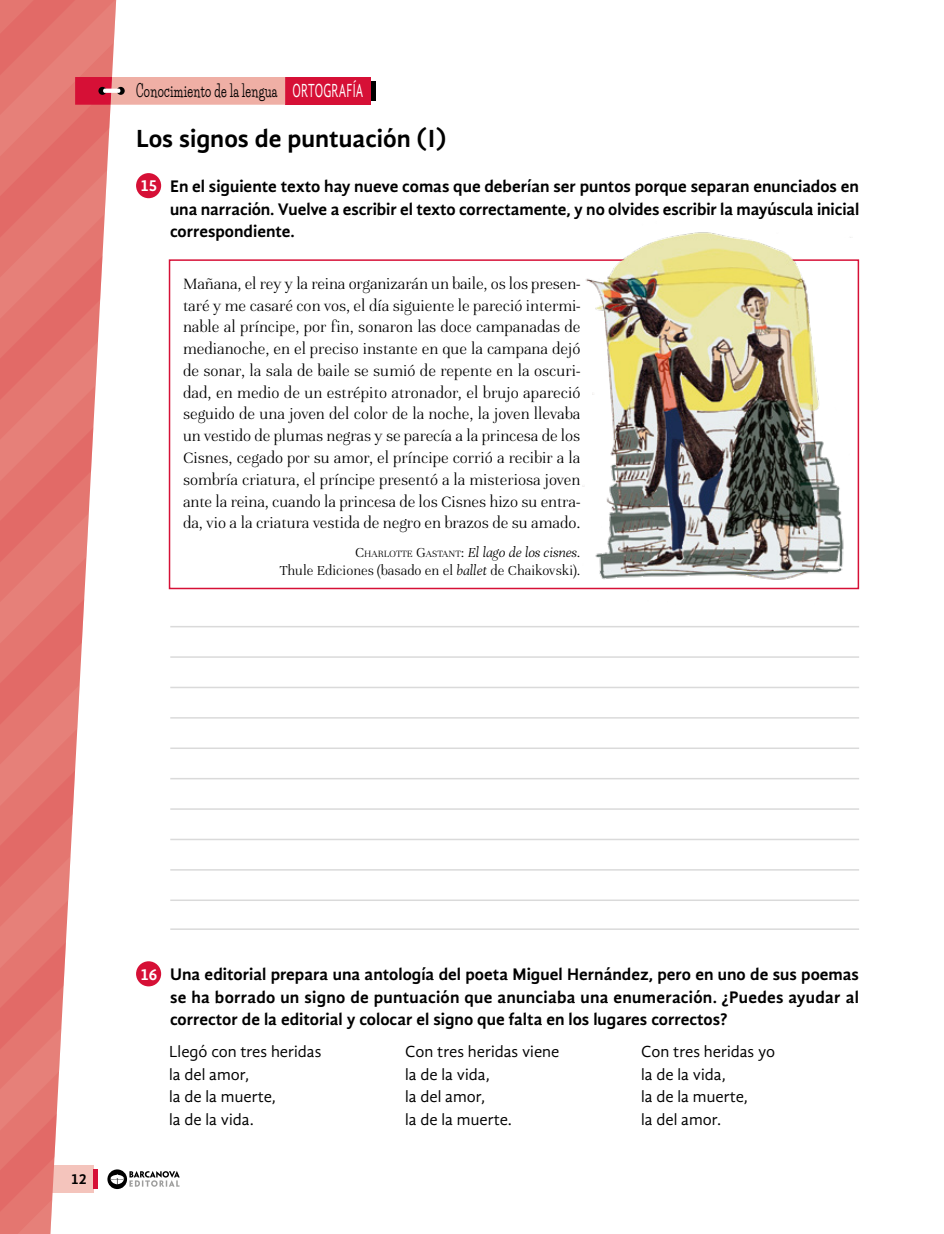
<style>
.page{position:relative;width:944px;height:1234px;background:#fff}
.page>*{position:absolute;margin:0;border:0;box-sizing:border-box;transform-origin:0 0}
.Titol{font:700 25.5px "Gandhi Sans";color:#000}
.Lectura{font:300 17.25px/21.8px "Unna";color:#000;text-align:justify}
.Enunciat{font:700 17.25px/22.5px "Gandhi Sans";color:#000;text-align:justify}
.Activitat{font:16.5px "Gandhi Sans";color:#000}
.t1{font:700 16.5px "Life Savers";letter-spacing:.03em;color:#000;scale:.7 1}
.t2{font:700 16.5px "Gandhi Sans";color:#fff}
.Autor{font:300 15px/18px "Unna";color:#000;text-align:right}
.t3{font:700 15px "Gandhi Sans";color:#000}
.s1{font-family:"Gandhi Sans";font-weight:400;font-size:19.5px;color:#fff}
.s2{font-style:inherit}
.s3{font-size:10.5px}
.s4{font-style:italic}
</style>
<div class="page">
<svg style="left:0;top:0;width:32px;height:1233px;background:#e3756f"></svg>
<svg style="left:32px;top:0;width:43px;height:1233px;background:#e6837e"></svg>
<div style="left:285px;top:77px;width:86px;height:28px;background:#d61036"></div>
<hr style="left:371px;top:81px;width:4px;height:19px;background:#000">
<svg style="left:75px;top:0;width:210px;height:1193px"></svg>
<div style="left:136px;top:173px;width:25px;height:25px;background:#d61036;border-radius:50%"></div>
<div style="left:170px;top:260px;width:688px;height:328px;background:#fff"></div>
<hr style="left:170px;top:625px;width:689px;height:2px;background:#dadada">
<hr style="left:170px;top:656px;width:689px;height:1px;background:#dadada">
<hr style="left:170px;top:686px;width:689px;height:2px;background:#dadada">
<hr style="left:170px;top:717px;width:689px;height:1px;background:#dadada">
<hr style="left:170px;top:747px;width:689px;height:1px;background:#dadada">
<hr style="left:170px;top:777px;width:689px;height:2px;background:#dadada">
<hr style="left:170px;top:808px;width:689px;height:1px;background:#dadada">
<hr style="left:170px;top:838px;width:689px;height:2px;background:#dadada">
<hr style="left:170px;top:868px;width:689px;height:2px;background:#dadada">
<hr style="left:170px;top:899px;width:689px;height:1px;background:#dadada">
<hr style="left:170px;top:928px;width:689px;height:1px;background:#dadada">
<div style="left:136px;top:961px;width:25px;height:25px;background:#d61036;border-radius:50%"></div>
<img style="left:578px;top:232px;width:275px;height:358px">
<p class="t1" style="left:136px;top:81px;width:326px">Conocimiento de la lengua <span class="s1">ORTOGRAFÍA</span></p>
<p class="Titol" style="left:136px;top:124px;width:312px">Los signos de puntuación (I)</p>
<p class="t2" style="left:140px;top:176px;width:19px">15</p>
<p class="Enunciat" style="left:170px;top:175px;width:691px">En el siguiente texto hay nueve comas que deberían ser puntos porque separan enunciados en una narración. Vuelve a escribir el texto correctamente, y no olvides escribir la mayúscula inicial correspondiente.</p>
<p class="Lectura" style="left:183px;top:271px;width:399px">Mañana, el rey y la reina organizarán un baile, os los presen&shy;taré y me casaré con vos, el día siguiente le pareció intermi&shy;nable al príncipe, por fin, sonaron las doce campanadas de medianoche, en el preciso instante en que la campana dejó de sonar, la sala de baile se sumió de repente en la oscuri&shy;dad, en medio de un estrépito atronador, el brujo apareció seguido de una joven del color de la noche, la joven llevaba un vestido de plumas negras y se parecía a la princesa de los Cisnes, cegado por su amor, el príncipe corrió a recibir a la sombría criatura, el príncipe presentó a la misteriosa joven ante la reina, cuando la princesa de los Cisnes hizo su entra&shy;da, vio a la criatura vestida de negro en brazos de su amado.</p>
<p class="Autor" style="left:280px;top:542px;width:302px"><span class="s2">C</span><span class="s3">HARLOTTE</span> <span class="s2">G</span><span class="s3">ASTANT</span>: <span class="s4">El lago de los cisnes</span>.<br>Thule Ediciones (basado en el <span class="s4">ballet</span> de Chaikovski).</p>
<p class="t3" style="left:71px;top:1170px;width:18px">12</p>
<p class="t2" style="left:140px;top:964px;width:19px">16</p>
<p class="Enunciat" style="left:170px;top:963px;width:690px">Una editorial prepara una antología del poeta Miguel Hernández, pero en uno de sus poemas se ha borrado un signo de puntuación que anunciaba una enumeración. ¿Puedes ayudar al corrector de la editorial y colocar el signo que falta en los lugares correctos?</p>
<p class="Activitat" style="left:169px;top:1042px;width:154px">Llegó con tres heridas</p>
<p class="Activitat" style="left:169px;top:1064px;width:82px">la del amor,</p>
<p class="Activitat" style="left:169px;top:1087px;width:108px">la de la muerte,</p>
<p class="Activitat" style="left:169px;top:1109px;width:86px">la de la vida.</p>
<p class="Activitat" style="left:405px;top:1042px;width:156px">Con tres heridas viene</p>
<p class="Activitat" style="left:405px;top:1064px;width:86px">la de la vida,</p>
<p class="Activitat" style="left:405px;top:1087px;width:82px">la del amor,</p>
<p class="Activitat" style="left:405px;top:1109px;width:108px">la de la muerte.</p>
<p class="Activitat" style="left:641px;top:1042px;width:135px">Con tres heridas yo</p>
<p class="Activitat" style="left:641px;top:1064px;width:86px">la de la vida,</p>
<p class="Activitat" style="left:641px;top:1087px;width:108px">la de la muerte,</p>
<p class="Activitat" style="left:641px;top:1109px;width:82px">la del amor.</p>
</div>
